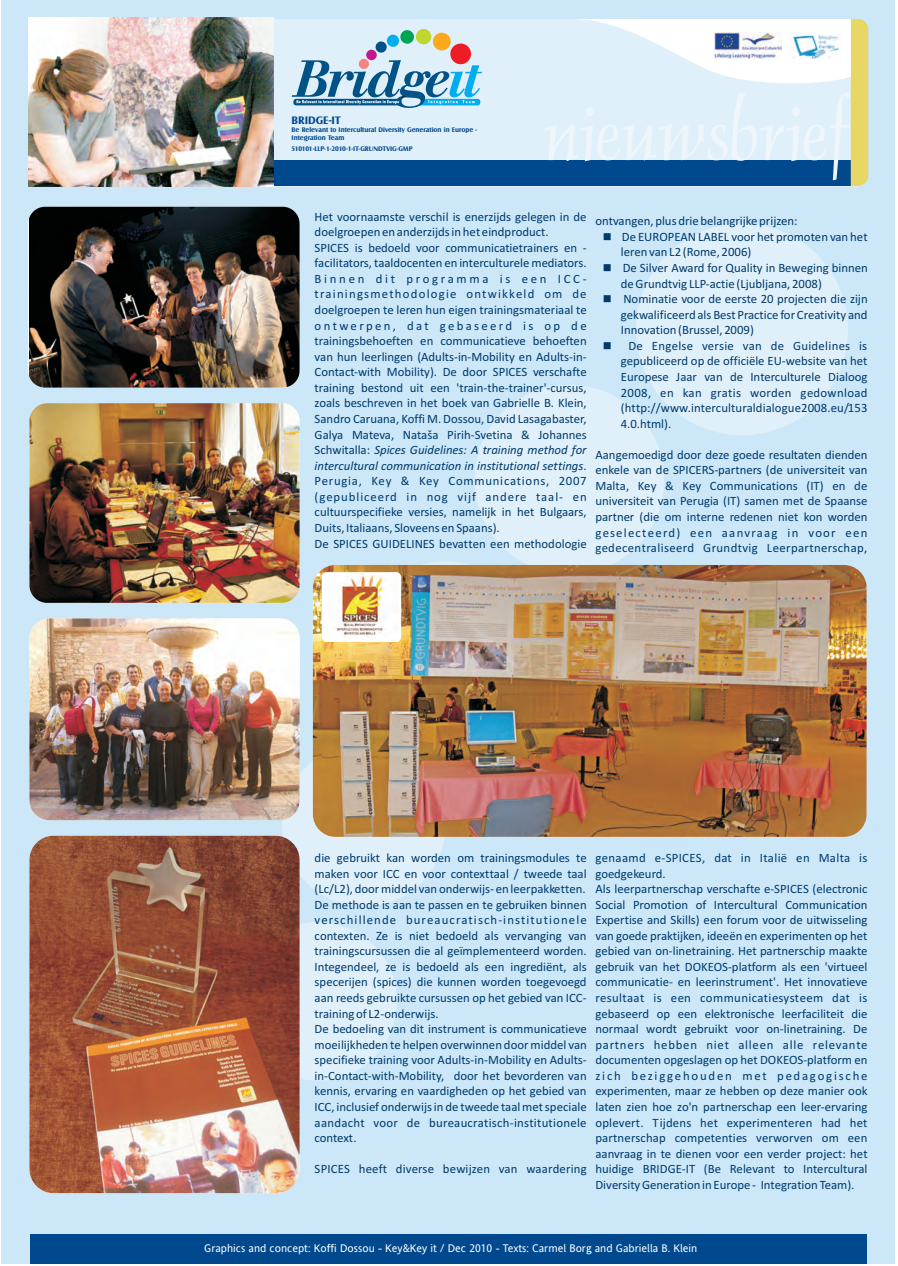
<style>
.page{position:relative;width:898px;height:1266px;background:#fff}
.page>*{position:absolute;margin:0;border:0;box-sizing:border-box;transform-origin:0 0}
.t1{font:12.75px/15.6px "Calibri";color:#003a6d}
.t2{font:700 11.25px "Castle T";color:#01498e}
.t3{font:11.1px "Andale Sans";color:#fff}
.t4{font:700 6.9px/7.6px "Castle T";color:#01498e}
.s1{font-style:italic}
</style>
<div class="page">
<div style="left:1px;top:0;width:893px;height:1263px;background:#cbe7f8"></div>
<svg style="left:636px;top:223px;width:212px;height:212px;fill:#e0f0fa"></svg>
<svg style="left:474px;top:372px;width:202px;height:193px;fill:#e0f0fa"></svg>
<svg style="left:227px;top:549px;width:317px;height:543px"></svg>
<div style="left:31px;top:19px;width:826px;height:167px;background:#e0f0fa"></div>
<div style="left:31px;top:160px;width:826px;height:26px;background:#01498e"></div>
<div style="left:450px;top:44px;width:21px;height:20px;background:#ee1d23;border-radius:50%"></div>
<svg style="left:386px;top:28px;width:65px;height:23px"></svg>
<svg style="left:375px;top:41px;width:12px;height:12px"></svg>
<div style="left:366px;top:50px;width:11px;height:10px;background:#c2188d;border-radius:50%"></div>
<svg style="left:291px;top:60px;width:191px;height:48px"></svg>
<svg style="left:579px;top:19px;width:288px;height:167px"></svg>
<img style="left:713px;top:33px;width:68px;height:26px">
<img style="left:791px;top:33px;width:50px;height:26px">
<img style="left:29px;top:207px;width:270px;height:181px;border-radius:17px">
<img style="left:29px;top:403px;width:270px;height:200px;border-radius:18px">
<img style="left:29px;top:618px;width:270px;height:202px;border-radius:20px">
<img style="left:29px;top:836px;width:270px;height:357px;border-radius:24px">
<img style="left:313px;top:565px;width:553px;height:272px;border-radius:23px">
<div style="left:321px;top:572px;width:80px;height:70px;background:#fff;border-radius:5px"></div>
<img style="left:324px;top:572px;width:74px;height:70px">
<div style="left:30px;top:1234px;width:836px;height:29px;background:#01498e"></div>
<img style="left:28px;top:17px;width:246px;height:169px">
<p class="t2" style="left:291px;top:114px;width:50px">BRIDGE-IT</p>
<p class="t4" style="left:291px;top:126px;width:187px">Be Relevant to Intercultural Diversity Generation in Europe -<br>Integration Team</p>
<p class="t4" style="left:291px;top:145px;width:122px">510101-LLP-1-2010-1-IT-GRUNDTVIG-GMP</p>
<p class="t1" style="left:314px;top:210px;width:273px">Het voornaamste verschil is enerzijds gelegen in de doelgroepen en anderzijds in het eindproduct.<br>SPICES is bedoeld voor communicatietrainers en - facilitators, taaldocenten en interculturele mediators.<br>Binnen dit programma is een ICC&shy;trainingsmethodologie ontwikkeld om de doelgroepen te leren hun eigen trainingsmateriaal te ontwerpen, dat gebaseerd is op de trainingsbehoeften en communicatieve behoeften van hun leerlingen (Adults-in-Mobility en Adults-in-Contact-with Mobility). De door SPICES verschafte training bestond uit een 'train-the-trainer'-cursus, zoals beschreven in het boek van Gabrielle B. Klein, Sandro Caruana, Koffi M. Dossou, David Lasagabaster, Galya Mateva, Nataša Pirih-Svetina &amp; Johannes Schwitalla: <span class="s1">Spices Guidelines: A training method for intercultural communication in institutional settings</span>.<br>Perugia, Key &amp; Key Communications, 2007 (gepubliceerd in nog vijf andere taal- en cultuurspecifieke versies, namelijk in het Bulgaars, Duits, Italiaans, Sloveens en Spaans).<br>De SPICES GUIDELINES bevatten een methodologie</p>
<p class="t1" style="left:595px;top:214px;width:203px">ontvangen, plus drie belangrijke prijzen:</p>
<p class="t1" style="left:620px;top:230px;width:248px;text-indent:-18px">■ De EUROPEAN LABEL voor het promoten van het leren van L2 (Rome, 2006)</p>
<p class="t1" style="left:620px;top:261px;width:248px;text-indent:-18px">■ De Silver Award for Quality in Beweging binnen de Grundtvig LLP-actie (Ljubljana, 2008)</p>
<p class="t1" style="left:620px;top:292px;width:248px;text-align:justify;text-indent:-18px">■ Nominatie voor de eerste 20 projecten die zijn gekwalificeerd als Best Practice for Creativity and Innovation (Brussel, 2009)</p>
<p class="t1" style="left:620px;top:339px;width:248px;text-align:justify;text-indent:-18px">■ De Engelse versie van de Guidelines is gepubliceerd op de officiële EU-website van het Europese Jaar van de Interculturele Dialoog 2008, en kan gratis worden gedownload (http://www.interculturaldialogue2008.eu/153<br>4.0.html).</p>
<p class="t1" style="left:595px;top:448px;width:273px;text-align:justify">Aangemoedigd door deze goede resultaten dienden enkele van de SPICERS-partners (de universiteit van Malta, Key &amp; Key Communications (IT) en de universiteit van Perugia (IT) samen met de Spaanse partner (die om interne redenen niet kon worden geselecteerd) een aanvraag in voor een gedecentraliseerd Grundtvig Leerpartnerschap,</p>
<p class="t1" style="left:314px;top:851px;width:274px">die gebruikt kan worden om trainingsmodules te maken voor ICC en voor contexttaal / tweede taal (Lc/L2), door middel van onderwijs- en leerpakketten.<br>De methode is aan te passen en te gebruiken binnen verschillende bureaucratisch-institutionele contexten. Ze is niet bedoeld als vervanging van trainingscursussen die al geïmplementeerd worden.<br>Integendeel, ze is bedoeld als een ingrediënt, als specerijen (spices) die kunnen worden toegevoegd aan reeds gebruikte cursussen op het gebied van ICC&shy;training of L2-onderwijs.<br>De bedoeling van dit instrument is communicatieve moeilijkheden te helpen overwinnen door middel van specifieke training voor Adults-in-Mobility en Adults&shy;in-Contact-with-Mobility, door het bevorderen van kennis, ervaring en vaardigheden op het gebied van ICC, inclusief onderwijs in de tweede taal met speciale aandacht voor de bureaucratisch-institutionele context.</p>
<p class="t1" style="left:314px;top:1162px;width:273px">SPICES heeft diverse bewijzen van waardering</p>
<p class="t1" style="left:595px;top:851px;width:273px">genaamd e-SPICES, dat in Italië en Malta is goedgekeurd.<br>Als leerpartnerschap verschafte e-SPICES (electronic Social Promotion of Intercultural Communication Expertise and Skills) een forum voor de uitwisseling van goede praktijken, ideeën en experimenten op het gebied van on-linetraining. Het partnerschip maakte gebruik van het DOKEOS-platform als een 'virtueel communicatie- en leerinstrument'. Het innovatieve resultaat is een communicatiesysteem dat is gebaseerd op een elektronische leerfaciliteit die normaal wordt gebruikt voor on-linetraining. De partners hebben niet alleen alle relevante documenten opgeslagen op het DOKEOS-platform en zich beziggehouden met pedagogische experimenten, maar ze hebben op deze manier ook laten zien hoe zo'n partnerschap een leer-ervaring oplevert. Tijdens het experimenteren had het partnerschap competenties verworven om een aanvraag in te dienen voor een verder project: het huidige BRIDGE-IT (Be Relevant to Intercultural Diversity Generation in Europe - Integration Team).</p>
<p class="t3" style="left:204px;top:1243px;width:494px">Graphics and concept: Koffi Dossou - Key&amp;Key it / Dec 2010 - Texts: Carmel Borg and Gabriella B. Klein</p>
</div>
